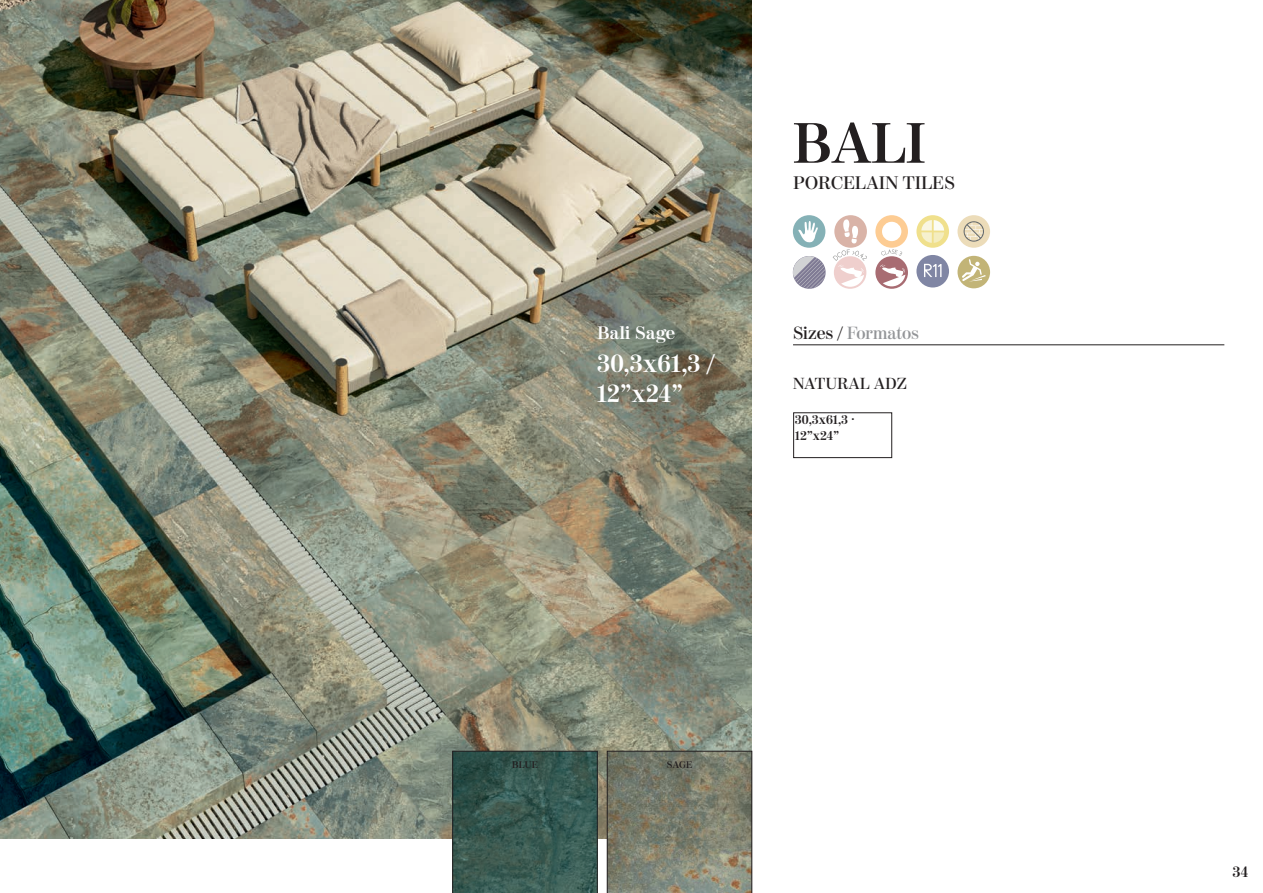
<style>
.page{position:relative;width:1263px;height:893px;background:#fff}
.page>*{position:absolute;margin:0;border:0;box-sizing:border-box;transform-origin:0 0}
.TITULO_COLECCION{font:700 56.55px "Moderno FB";color:#231f20}
.Tamaño_foto{font:700 24.9px/29.8px "Moderno FB";letter-spacing:.02em;color:#fff}
.Material_Coleccion{font:600 18px "Moderno FB";letter-spacing:.02em;color:#231f20}
.Texto_foto{font:700 18px "Moderno FB";letter-spacing:.02em;color:#fff}
.Formato-grafica{font:600 17.55px "Moderno FB";color:#939598}
.Material_Colección_2{font:600 15.9px "Moderno FB";letter-spacing:.02em;color:#231f20}
.t1{font:700 15px "Moderno FB";color:#231f20}
.Tamaño_piezas{font:700 12.75px "Moderno FB";letter-spacing:.02em;color:#231f20}
.Nombres_colores{font:700 9.6px "Moderno FB";letter-spacing:.01em;color:#231f20}
.s1{color:#231f20}
</style>
<div class="page">
<img style="left:0;top:0;width:752px;height:839px">
<svg style="left:607px;top:751px;width:145px;height:142px;background:#7b7d6d"></svg>
<hr style="left:793px;top:344px;width:431px;height:1px;background:#231f20">
<div style="left:957px;top:256px;width:33px;height:32px;background:#c2b477;border-radius:50%"></div>
<svg style="left:962px;top:259px;width:23px;height:23px"></svg>
<div style="left:916px;top:215px;width:33px;height:33px;background:#f0e08c;border-radius:50%"></div>
<svg style="left:921px;top:220px;width:23px;height:23px"></svg>
<div style="left:875px;top:215px;width:33px;height:33px;background:#fdcc93;border-radius:50%"></div>
<div style="left:882px;top:222px;width:19px;height:19px;background:#fff;border-radius:50%"></div>
<div style="left:834px;top:215px;width:33px;height:33px;background:#d9b3a7;border-radius:50%"></div>
<div style="left:957px;top:215px;width:33px;height:33px;background:#ecdcb9;border-radius:50%"></div>
<svg style="left:963px;top:221px;width:21px;height:21px"></svg>
<div style="left:793px;top:215px;width:32px;height:33px;background:#85b1b6;border-radius:50%"></div>
<svg style="left:798px;top:221px;width:20px;height:22px"></svg>
<svg style="left:793px;top:256px;width:33px;height:33px"></svg>
<div style="left:875px;top:256px;width:33px;height:33px;background:#a86c72;border-radius:50%"></div>
<svg style="left:880px;top:265px;width:25px;height:21px"></svg>
<svg style="left:881px;top:249px;width:21px;height:7px"></svg>
<div style="left:834px;top:256px;width:32px;height:33px;background:#efcfcd;border-radius:50%"></div>
<svg style="left:833px;top:219px;width:34px;height:68px"></svg>
<div style="left:793px;top:413px;width:99px;height:45px;border:1px solid #231f20"></div>
<svg style="left:453px;top:751px;width:144px;height:142px;background:#375850"></svg>
<div style="left:916px;top:255px;width:33px;height:32px;background:#8086a4;border-radius:50%"></div>
<svg style="left:924px;top:264px;width:17px;height:13px"></svg>
<p class="Texto_foto" style="left:597px;top:323px;width:79px">Bali Sage</p>
<p class="Tamaño_foto" style="left:597px;top:350px;width:119px">30,3x61,3 /<br>12”x24”</p>
<p class="TITULO_COLECCION" style="left:793px;top:112px;width:133px">BALI</p>
<p class="Material_Coleccion" style="left:793px;top:173px;width:163px">PORCELAIN TILES</p>
<p class="Formato-grafica" style="left:793px;top:323px;width:128px"><span class="s1">Sizes /</span> Formatos</p>
<p class="Material_Colección_2" style="left:793px;top:374px;width:115px">NATURAL ADZ</p>
<p class="Tamaño_piezas" style="left:795px;top:413px;width:61px">30,3x61,3 ·</p>
<p class="Tamaño_piezas" style="left:795px;top:428px;width:45px">12”x24”</p>
<p class="Nombres_colores" style="left:512px;top:759px;width:27px">BLUE</p>
<p class="Nombres_colores" style="left:667px;top:759px;width:27px">SAGE</p>
<p class="t1" style="left:1233px;top:863px;width:17px">34</p>
</div>
